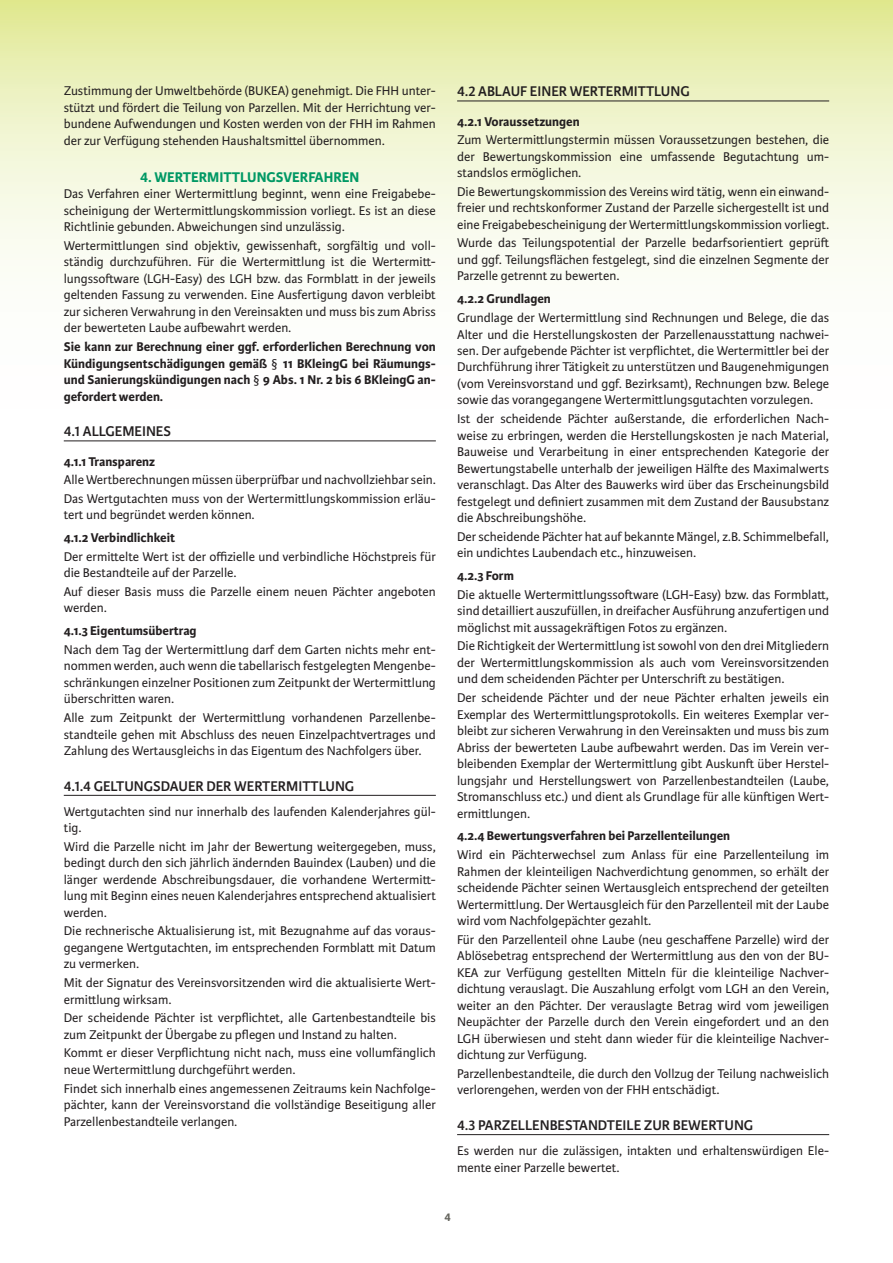
<style>
.page{position:relative;width:893px;height:1263px;background:#fff}
.page>*{position:absolute;margin:0;border:0;box-sizing:border-box;transform-origin:0 0}
.t1{font:600 15px "Karmina Sans";color:#231f20}
.t2{font:700 15px "Karmina Sans";color:#009864}
.t3{font:13.5px/16.5px "Karmina Sans";color:#231f20;text-align:justify}
.t4{font:700 13.5px/16.5px "Karmina Sans";color:#231f20;text-align:justify}
.t5{font:700 12px "Karmina Sans";color:#63635c}
.s1{font-weight:400}
</style>
<div class="page">
<svg style="left:0;top:0;width:893px;height:442px"></svg>
<hr style="left:64px;top:440px;width:372px;height:1px;background:#231f20">
<hr style="left:64px;top:795px;width:372px;height:1px;background:#231f20">
<hr style="left:457px;top:101px;width:372px;height:1px;background:#231f20">
<hr style="left:457px;top:1134px;width:372px;height:1px;background:#231f20">
<p class="t3" style="left:64px;top:83px;width:374px">Zustimmung der Umweltbehörde (BUKEA) genehmigt. Die FHH unter&shy;stützt und fördert die Teilung von Parzellen. Mit der Herrichtung ver&shy;bundene Aufwendungen und Kosten werden von der FHH im Rahmen der zur Verfügung stehenden Haushaltsmittel übernommen.</p>
<p class="t2" style="left:140px;top:168px;width:221px">4. WERTERMITTLUNGSVERFAHREN</p>
<p class="t3" style="left:64px;top:186px;width:374px">Das Verfahren einer Wertermittlung beginnt, wenn eine Freigabebe&shy;scheinigung der Wertermittlungskommission vorliegt. Es ist an diese Richtlinie gebunden. Abweichungen sind unzulässig.</p>
<p class="t3" style="left:64px;top:238px;width:374px">Wertermittlungen sind objektiv, gewissenhaft, sorgfältig und voll&shy;ständig durchzuführen. Für die Wertermittlung ist die Wertermitt&shy;lungssoftware (LGH-Easy) des LGH bzw. das Formblatt in der jeweils geltenden Fassung zu verwenden. Eine Ausfertigung davon verbleibt zur sicheren Verwahrung in den Vereinsakten und muss bis zum Abriss der bewerteten Laube aufbewahrt werden.</p>
<p class="t4" style="left:64px;top:339px;width:374px">Sie kann zur Berechnung einer ggf. erforderlichen Berechnung von Kündigungsentschädigungen gemäß <span class="s1">§</span> 11 BKleingG bei Räumungs&shy;und Sanierungskündigungen nach <span class="s1">§</span> 9 Abs. 1 Nr. 2 bis 6 BKleingG an&shy;gefordert werden.</p>
<p class="t1" style="left:64px;top:423px;width:109px">4.1 ALLGEMEINES</p>
<p class="t4" style="left:64px;top:453px;width:93px">4.1.1 Transparenz</p>
<p class="t3" style="left:64px;top:471px;width:374px;line-height:18.6px">Alle Wertberechnungen müssen überprüfbar und nachvollziehbar sein.<br>Das Wertgutachten muss von der Wertermittlungskommission erläu-</p>
<p class="t3" style="left:64px;top:507px;width:192px">tert und begründet werden können.</p>
<p class="t4" style="left:64px;top:530px;width:113px">4.1.2 Verbindlichkeit</p>
<p class="t3" style="left:64px;top:548px;width:374px">Der ermittelte Wert ist der offizielle und verbindliche Höchstpreis für die Bestandteile auf der Parzelle.</p>
<p class="t3" style="left:64px;top:583px;width:374px">Auf dieser Basis muss die Parzelle einem neuen Pächter angeboten werden.</p>
<p class="t4" style="left:64px;top:623px;width:134px">4.1.3 Eigentumsübertrag</p>
<p class="t3" style="left:64px;top:642px;width:374px">Nach dem Tag der Wertermittlung darf dem Garten nichts mehr ent&shy;nommen werden, auch wenn die tabellarisch festgelegten Mengenbe&shy;schränkungen einzelner Positionen zum Zeitpunkt der Wertermittlung überschritten waren.</p>
<p class="t3" style="left:64px;top:710px;width:374px">Alle zum Zeitpunkt der Wertermittlung vorhandenen Parzellenbe&shy;standteile gehen mit Abschluss des neuen Einzelpachtvertrages und Zahlung des Wertausgleichs in das Eigentum des Nachfolgers über.</p>
<p class="t1" style="left:64px;top:777px;width:292px">4.1.4 GELTUNGSDAUER DER WERTERMITTLUNG</p>
<p class="t3" style="left:64px;top:803px;width:374px">Wertgutachten sind nur innerhalb des laufenden Kalenderjahres gül&shy;tig.</p>
<p class="t3" style="left:64px;top:838px;width:374px">Wird die Parzelle nicht im Jahr der Bewertung weitergegeben, muss, bedingt durch den sich jährlich ändernden Bauindex (Lauben) und die länger werdende Abschreibungsdauer, die vorhandene Wertermitt&shy;lung mit Beginn eines neuen Kalenderjahres entsprechend aktualisiert werden.</p>
<p class="t3" style="left:64px;top:923px;width:374px">Die rechnerische Aktualisierung ist, mit Bezugnahme auf das voraus&shy;gegangene Wertgutachten, im entsprechenden Formblatt mit Datum zu vermerken.</p>
<p class="t3" style="left:64px;top:975px;width:374px">Mit der Signatur des Vereinsvorsitzenden wird die aktualisierte Wert&shy;ermittlung wirksam.</p>
<p class="t3" style="left:64px;top:1010px;width:374px">Der scheidende Pächter ist verpflichtet, alle Gartenbestandteile bis zum Zeitpunkt der Übergabe zu pflegen und Instand zu halten.</p>
<p class="t3" style="left:64px;top:1045px;width:374px">Kommt er dieser Verpflichtung nicht nach, muss eine vollumfänglich neue Wertermittlung durchgeführt werden.</p>
<p class="t3" style="left:64px;top:1080px;width:374px">Findet sich innerhalb eines angemessenen Zeitraums kein Nachfolge&shy;pächter, kann der Vereinsvorstand die vollständige Beseitigung aller Parzellenbestandteile verlangen.</p>
<p class="t1" style="left:457px;top:83px;width:234px">4.2 ABLAUF EINER WERTERMITTLUNG</p>
<p class="t4" style="left:457px;top:113px;width:124px">4.2.1 Voraussetzungen</p>
<p class="t3" style="left:457px;top:132px;width:374px">Zum Wertermittlungstermin müssen Voraussetzungen bestehen, die der Bewertungskommission eine umfassende Begutachtung um&shy;standslos ermöglichen.</p>
<p class="t3" style="left:457px;top:183px;width:374px">Die Bewertungskommission des Vereins wird tätig, wenn ein einwand&shy;freier und rechtskonformer Zustand der Parzelle sichergestellt ist und eine Freigabebescheinigung der Wertermittlungskommission vorliegt.</p>
<p class="t3" style="left:457px;top:235px;width:374px">Wurde das Teilungspotential der Parzelle bedarfsorientiert geprüft und ggf. Teilungsflächen festgelegt, sind die einzelnen Segmente der Parzelle getrennt zu bewerten.</p>
<p class="t4" style="left:457px;top:291px;width:95px">4.2.2 Grundlagen</p>
<p class="t3" style="left:457px;top:310px;width:374px">Grundlage der Wertermittlung sind Rechnungen und Belege, die das Alter und die Herstellungskosten der Parzellenausstattung nachwei&shy;sen. Der aufgebende Pächter ist verpflichtet, die Wertermittler bei der Durchführung ihrer Tätigkeit zu unterstützen und Baugenehmigungen (vom Vereinsvorstand und ggf. Bezirksamt), Rechnungen bzw. Belege sowie das vorangegangene Wertermittlungsgutachten vorzulegen.</p>
<p class="t3" style="left:457px;top:411px;width:374px">Ist der scheidende Pächter außerstande, die erforderlichen Nach&shy;weise zu erbringen, werden die Herstellungskosten je nach Material, Bauweise und Verarbeitung in einer entsprechenden Kategorie der Bewertungstabelle unterhalb der jeweiligen Hälfte des Maximalwerts veranschlagt. Das Alter des Bauwerks wird über das Erscheinungsbild festgelegt und definiert zusammen mit dem Zustand der Bausubstanz die Abschreibungshöhe.</p>
<p class="t3" style="left:457px;top:528px;width:374px">Der scheidende Pächter hat auf bekannte Mängel, z.B. Schimmelbefall, ein undichtes Laubendach etc., hinzuweisen.</p>
<p class="t4" style="left:457px;top:568px;width:58px">4.2.3 Form</p>
<p class="t3" style="left:457px;top:586px;width:374px">Die aktuelle Wertermittlungssoftware (LGH-Easy) bzw. das Formblatt, sind detailliert auszufüllen, in dreifacher Ausführung anzufertigen und möglichst mit aussagekräftigen Fotos zu ergänzen.</p>
<p class="t3" style="left:457px;top:638px;width:374px">Die Richtigkeit der Wertermittlung ist sowohl von den drei Mitgliedern der Wertermittlungskommission als auch vom Vereinsvorsitzenden und dem scheidenden Pächter per Unterschrift zu bestätigen.</p>
<p class="t3" style="left:457px;top:690px;width:374px">Der scheidende Pächter und der neue Pächter erhalten jeweils ein Exemplar des Wertermittlungsprotokolls. Ein weiteres Exemplar ver&shy;bleibt zur sicheren Verwahrung in den Vereinsakten und muss bis zum Abriss der bewerteten Laube aufbewahrt werden. Das im Verein ver&shy;bleibenden Exemplar der Wertermittlung gibt Auskunft über Herstel&shy;lungsjahr und Herstellungswert von Parzellenbestandteilen (Laube, Stromanschluss etc.) und dient als Grundlage für alle künftigen Wert&shy;ermittlungen.</p>
<p class="t4" style="left:457px;top:828px;width:275px">4.2.4 Bewertungsverfahren bei Parzellenteilungen</p>
<p class="t3" style="left:457px;top:847px;width:374px">Wird ein Pächterwechsel zum Anlass für eine Parzellenteilung im Rahmen der kleinteiligen Nachverdichtung genommen, so erhält der scheidende Pächter seinen Wertausgleich entsprechend der geteilten Wertermittlung. Der Wertausgleich für den Parzellenteil mit der Laube wird vom Nachfolgepächter gezahlt.</p>
<p class="t3" style="left:457px;top:931px;width:374px">Für den Parzellenteil ohne Laube (neu geschaffene Parzelle) wird der Ablösebetrag entsprechend der Wertermittlung aus den von der BU-KEA zur Verfügung gestellten Mitteln für die kleinteilige Nachver&shy;dichtung verauslagt. Die Auszahlung erfolgt vom LGH an den Verein, weiter an den Pächter. Der verauslagte Betrag wird vom jeweiligen Neupächter der Parzelle durch den Verein eingefordert und an den LGH überwiesen und steht dann wieder für die kleinteilige Nachver&shy;dichtung zur Verfügung.</p>
<p class="t3" style="left:457px;top:1065px;width:374px">Parzellenbestandteile, die durch den Vollzug der Teilung nachweislich verlorengehen, werden von der FHH entschädigt.</p>
<p class="t1" style="left:457px;top:1116px;width:298px">4.3 PARZELLENBESTANDTEILE ZUR BEWERTUNG</p>
<p class="t3" style="left:457px;top:1142px;width:374px">Es werden nur die zulässigen, intakten und erhaltenswürdigen Ele&shy;mente einer Parzelle bewertet.</p>
<p class="t5" style="left:444px;top:1210px;width:8px">4</p>
</div>
